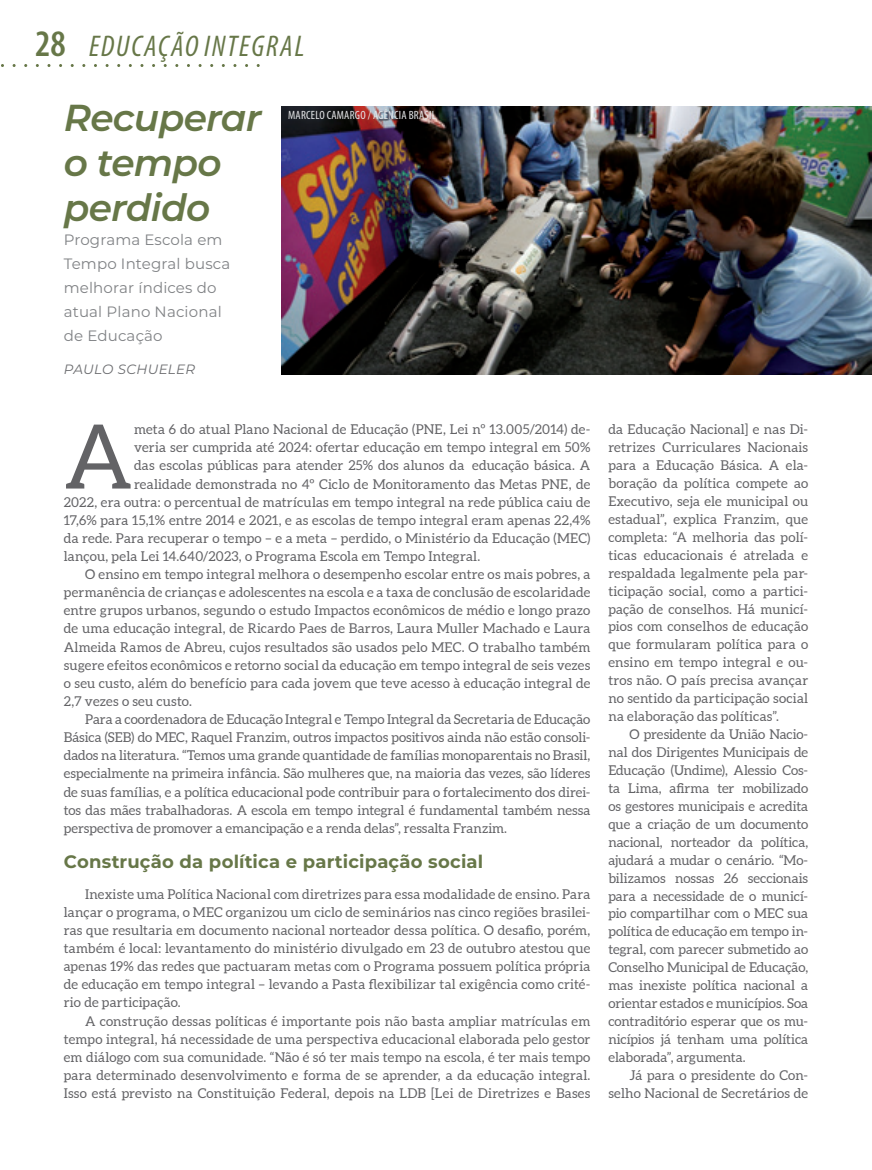
<style>
.page{position:relative;width:872px;height:1170px;background:#fff}
.page>*{position:absolute;margin:0;border:0;box-sizing:border-box;transform-origin:0 0}
.miolo{font:89.25px "Aleo";color:#636366}
.Titulo_2{font:italic 600 37.5px/45px "Montserrat";letter-spacing:-.02em;color:#677748}
.t1{font:italic condensed 30px "Myriad Pro";letter-spacing:.06em;color:#677748}
.Entretítulo{font:700 18px "Montserrat";letter-spacing:.01em;color:#677748}
.Subtítulo{font:15px/24px "Montserrat";letter-spacing:.01em;color:#808285}
.miolo-2{font:13.5px/18.1px "Aleo";letter-spacing:.015em;color:#636366;text-align:justify}
.Jornalista{font:italic 13.5px "Montserrat";letter-spacing:.02em;color:#6c6d70}
.Crédito_Foto{font:condensed 12px "Myriad Pro";letter-spacing:.02em;color:#e6e7e9}
.s1{font-family:"Lido STFCE";font-style:normal;font-stretch:normal;color:#fff}
.s2{font-weight:600;font-style:normal;font-size:37.5px}
</style>
<div class="page">
<img style="left:282px;top:106px;width:590px;height:268px">
<p class="t1" style="left:20px;top:28px;width:286px"><span class="s1">28</span><span class="s2">28</span> EDUCAÇÃO INTEGRAL</p>
<p class="Titulo_2" style="left:64px;top:93px;width:199px">Recuperar o tempo perdido</p>
<p class="Subtítulo" style="left:64px;top:227px;width:168px">Programa Escola em<br>Tempo Integral busca melhorar índices do atual Plano Nacional de Educação</p>
<p class="Jornalista" style="left:64px;top:360px;width:133px">PAULO SCHUELER</p>
<p class="Crédito_Foto" style="left:288px;top:108px;width:149px">MARCELO CAMARGO / AGÊNCIA BRASIL</p>
<p class="miolo" style="left:64px;top:405px;width:70px">A</p>
<p class="miolo-2" style="left:134px;top:421px;width:458px">meta 6 do atual Plano Nacional de Educação (PNE, Lei nº 13.005/2014) de-</p>
<p class="miolo-2" style="left:134px;top:439px;width:458px">veria ser cumprida até 2024: ofertar educação em tempo integral em 50%</p>
<p class="miolo-2" style="left:134px;top:457px;width:458px">das escolas públicas para atender 25% dos alunos da educação básica. A</p>
<p class="miolo-2" style="left:134px;top:475px;width:458px">realidade demonstrada no 4º Ciclo de Monitoramento das Metas PNE, de</p>
<p class="miolo-2" style="left:64px;top:493px;width:528px">2022, era outra: o percentual de matrículas em tempo integral na rede pública caiu de</p>
<p class="miolo-2" style="left:64px;top:511px;width:528px">17,6% para 15,1% entre 2014 e 2021, e as escolas de tempo integral eram apenas 22,4%</p>
<p class="miolo-2" style="left:64px;top:529px;width:528px">da rede. Para recuperar o tempo – e a meta – perdido, o Ministério da Educação (MEC)</p>
<p class="miolo-2" style="left:64px;top:547px;width:418px">lançou, pela Lei 14.640/2023, o Programa Escola em Tempo Integral.</p>
<p class="miolo-2" style="left:64px;top:566px;width:528px;text-indent:21px">O ensino em tempo integral melhora o desempenho escolar entre os mais pobres, a permanência de crianças e adolescentes na escola e a taxa de conclusão de escolaridade entre grupos urbanos, segundo o estudo Impactos econômicos de médio e longo prazo de uma educação integral, de Ricardo Paes de Barros, Laura Muller Machado e Laura Almeida Ramos de Abreu, cujos resultados são usados pelo MEC. O trabalho também sugere efeitos econômicos e retorno social da educação em tempo integral de seis vezes o seu custo, além do benefício para cada jovem que teve acesso à educação integral de 2,7 vezes o seu custo.</p>
<p class="miolo-2" style="left:64px;top:710px;width:528px;text-indent:21px">Para a coordenadora de Educação Integral e Tempo Integral da Secretaria de Educação Básica (SEB) do MEC, Raquel Franzim, outros impactos positivos ainda não estão consoli&shy;dados na literatura. “Temos uma grande quantidade de famílias monoparentais no Brasil, especialmente na primeira infância. São mulheres que, na maioria das vezes, são líderes de suas famílias, e a política educacional pode contribuir para o fortalecimento dos direi&shy;tos das mães trabalhadoras. A escola em tempo integral é fundamental também nessa perspectiva de promover a emancipação e a renda delas”, ressalta Franzim.</p>
<p class="Entretítulo" style="left:64px;top:848px;width:421px">Construção da política e participação social</p>
<p class="miolo-2" style="left:64px;top:885px;width:528px;text-indent:21px">Inexiste uma Política Nacional com diretrizes para essa modalidade de ensino. Para lançar o programa, o MEC organizou um ciclo de seminários nas cinco regiões brasilei&shy;ras que resultaria em documento nacional norteador dessa política. O desafio, porém, também é local: levantamento do ministério divulgado em 23 de outubro atestou que apenas 19% das redes que pactuaram metas com o Programa possuem política própria de educação em tempo integral – levando a Pasta flexibilizar tal exigência como crité&shy;rio de participação.</p>
<p class="miolo-2" style="left:64px;top:1012px;width:528px;text-indent:21px">A construção dessas políticas é importante pois não basta ampliar matrículas em tempo integral, há necessidade de uma perspectiva educacional elaborada pelo gestor em diálogo com sua comunidade. “Não é só ter mais tempo na escola, é ter mais tempo para determinado desenvolvimento e forma de se aprender, a da educação integral.<br>Isso está previsto na Constituição Federal, depois na LDB [Lei de Diretrizes e Bases</p>
<p class="miolo-2" style="left:608px;top:421px;width:201px">da Educação Nacional] e nas Di&shy;retrizes Curriculares Nacionais para a Educação Básica. A ela&shy;boração da política compete ao Executivo, seja ele municipal ou estadual”, explica Franzim, que completa: “A melhoria das polí&shy;ticas educacionais é atrelada e respaldada legalmente pela par&shy;ticipação social, como a partici&shy;pação de conselhos. Há municí&shy;pios com conselhos de educação que formularam política para o ensino em tempo integral e ou&shy;tros não. O país precisa avançar no sentido da participação social na elaboração das políticas”.</p>
<p class="miolo-2" style="left:608px;top:726px;width:201px;text-indent:21px">O presidente da União Nacio&shy;nal dos Dirigentes Municipais de Educação (Undime), Alessio Cos&shy;ta Lima, afirma ter mobilizado os gestores municipais e acredita que a criação de um documento nacional, norteador da política, ajudará a mudar o cenário. “Mo&shy;bilizamos nossas 26 seccionais para a necessidade de o municí&shy;pio compartilhar com o MEC sua política de educação em tempo in&shy;tegral, com parecer submetido ao Conselho Municipal de Educação, mas inexiste política nacional a orientar estados e municípios. Soa contraditório esperar que os mu&shy;nicípios já tenham uma política elaborada”, argumenta.</p>
<p class="miolo-2" style="left:608px;top:1066px;width:201px;text-align:right">Já para o presidente do Con&shy;selho Nacional de Secretários de</p>
</div>
